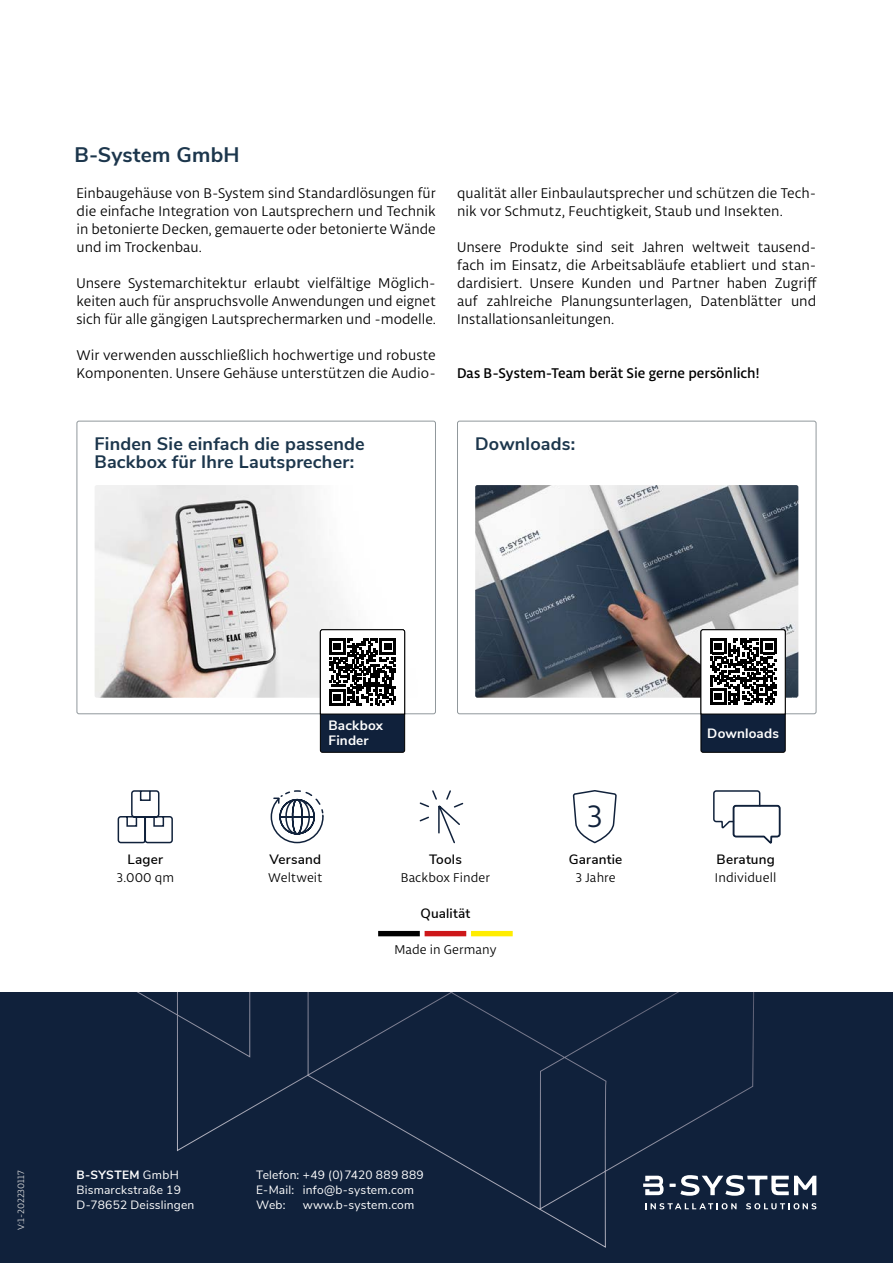
<style>
.page{position:relative;width:893px;height:1263px;background:#fff}
.page>*{position:absolute;margin:0;border:0;box-sizing:border-box;transform-origin:0 0}
.t1{font:33px "Libertad";color:#10213b}
.t2{font:700 21px "Nunito Sans";letter-spacing:.01em;color:#1c364c}
.t3{font:700 18px/18px "Nunito Sans";letter-spacing:.01em;color:#1c364c}
.t4{font:15px/18px "Libertad";color:#000;text-align:justify}
.t5{font:500 15px "Libertad";color:#000}
.t6{font:13.5px "Libertad";letter-spacing:.005em;color:#000}
.t7{font:600 13.5px "Nunito Sans";letter-spacing:.015em;color:#000}
.t8{font:700 13.5px/15px "Nunito Sans";letter-spacing:.01em;color:#fff}
.t9{font:12px/15px "Nunito Sans";letter-spacing:.015em;color:#fff}
.t10{font:9.75px "Libertad";color:#dadada}
.s1{font-weight:700}
</style>
<div class="page">
<div style="left:0;top:992px;width:892px;height:271px;background:#10213b"></div>
<svg style="left:137px;top:992px;width:618px;height:255px"></svg>
<div style="left:77px;top:421px;width:359px;height:293px;border:1px solid #91989c;border-radius:2px"></div>
<img style="left:95px;top:485px;width:311px;height:213px">
<div style="left:320px;top:630px;width:85px;height:122px;background:#10213b;border-radius:2px"></div>
<div style="left:320px;top:629px;width:85px;height:124px;border:1px solid #000;border-radius:2px"></div>
<svg style="left:320px;top:629px;width:85px;height:86px;background:#8b8b8c"></svg>
<div style="left:457px;top:421px;width:359px;height:293px;border:1px solid #91989c;border-radius:2px"></div>
<img style="left:475px;top:485px;width:323px;height:213px">
<svg style="left:419px;top:790px;width:45px;height:54px"></svg>
<svg style="left:270px;top:790px;width:54px;height:54px"></svg>
<svg style="left:713px;top:790px;width:68px;height:54px"></svg>
<svg style="left:572px;top:790px;width:45px;height:54px"></svg>
<svg style="left:117px;top:790px;width:56px;height:54px"></svg>
<div style="left:378px;top:931px;width:42px;height:5px;background:#000"></div>
<div style="left:471px;top:931px;width:42px;height:5px;background:#ffed00"></div>
<div style="left:425px;top:931px;width:41px;height:5px;background:#cd1719"></div>
<svg style="left:643px;top:1175px;width:173px;height:21px"></svg>
<svg style="left:645px;top:1203px;width:91px;height:6px"></svg>
<svg style="left:746px;top:1203px;width:70px;height:6px"></svg>
<div style="left:701px;top:630px;width:84px;height:122px;background:#10213b;border-radius:2px"></div>
<div style="left:701px;top:629px;width:85px;height:124px;border:1px solid #000;border-radius:2px"></div>
<svg style="left:700px;top:629px;width:86px;height:86px;background:#8c8c8c"></svg>
<h2 class="t2" style="left:74px;top:139px;width:167px">B-System GmbH</h2>
<p class="t4" style="left:77px;top:184px;width:361px">Einbaugehäuse von B-System sind Standardlösungen für die einfache Integration von Lautsprechern und Technik in betonierte Decken, gemauerte oder betonierte Wände und im Trockenbau.</p>
<p class="t4" style="left:77px;top:274px;width:361px">Unsere Systemarchitektur erlaubt vielfältige Möglich&shy;keiten auch für anspruchsvolle Anwendungen und eignet sich für alle gängigen Lautsprechermarken und -modelle.</p>
<p class="t4" style="left:77px;top:346px;width:361px">Wir verwenden ausschließlich hochwertige und robuste<br>Komponenten. Unsere Gehäuse unterstützen die Audio-</p>
<p class="t4" style="left:457px;top:184px;width:361px">qualität aller Einbaulautsprecher und schützen die Tech&shy;nik vor Schmutz, Feuchtigkeit, Staub und Insekten.</p>
<p class="t4" style="left:457px;top:238px;width:361px">Unsere Produkte sind seit Jahren weltweit tausend&shy;fach im Einsatz, die Arbeitsabläufe etabliert und stan&shy;dardisiert. Unsere Kunden und Partner haben Zugriff auf zahlreiche Planungsunterlagen, Datenblätter und Installationsanleitungen.</p>
<p class="t5" style="left:457px;top:363px;width:304px">Das B-System-Team berät Sie gerne persönlich!</p>
<p class="t3" style="left:95px;top:434px;width:272px">Finden Sie einfach die passende<br>Backbox für Ihre Lautsprecher:</p>
<p class="t3" style="left:475px;top:434px;width:101px">Downloads:</p>
<p class="t7" style="left:127px;top:849px;width:37px">Lager</p>
<p class="t6" style="left:116px;top:869px;width:59px">3.000 qm</p>
<p class="t8" style="left:328px;top:717px;width:56px">Backbox<br>Finder</p>
<p class="t7" style="left:269px;top:849px;width:53px">Versand</p>
<p class="t6" style="left:268px;top:869px;width:56px">Weltweit</p>
<p class="t7" style="left:429px;top:849px;width:34px">Tools</p>
<p class="t6" style="left:401px;top:869px;width:91px">Backbox Finder</p>
<p class="t7" style="left:420px;top:903px;width:51px">Qualität</p>
<p class="t6" style="left:394px;top:941px;width:104px">Made in Germany</p>
<h1 class="t1" style="left:586px;top:796px;width:18px">3</h1>
<p class="t7" style="left:569px;top:849px;width:55px">Garantie</p>
<p class="t6" style="left:575px;top:869px;width:42px">3 Jahre</p>
<p class="t10" style="left:15px;top:1230px;width:61px;rotate:-90deg">V:1-202230117</p>
<p class="t9" style="left:77px;top:1166px;width:119px"><span class="s1">B-SYSTEM</span> GmbH<br>Bismarckstraße 19<br>D-78652 Deisslingen</p>
<p class="t9" style="left:256px;top:1166px;width:169px">Telefon: +49 (0) 7420 889 889<br>E-Mail: info@b-system.com<br>Web:</p>
<p class="t9" style="left:303px;top:1196px;width:113px">www.b-system.com</p>
<p class="t8" style="left:707px;top:725px;width:73px">Downloads</p>
<p class="t7" style="left:717px;top:849px;width:60px">Beratung</p>
<p class="t6" style="left:715px;top:869px;width:63px">Individuell</p>
</div>
